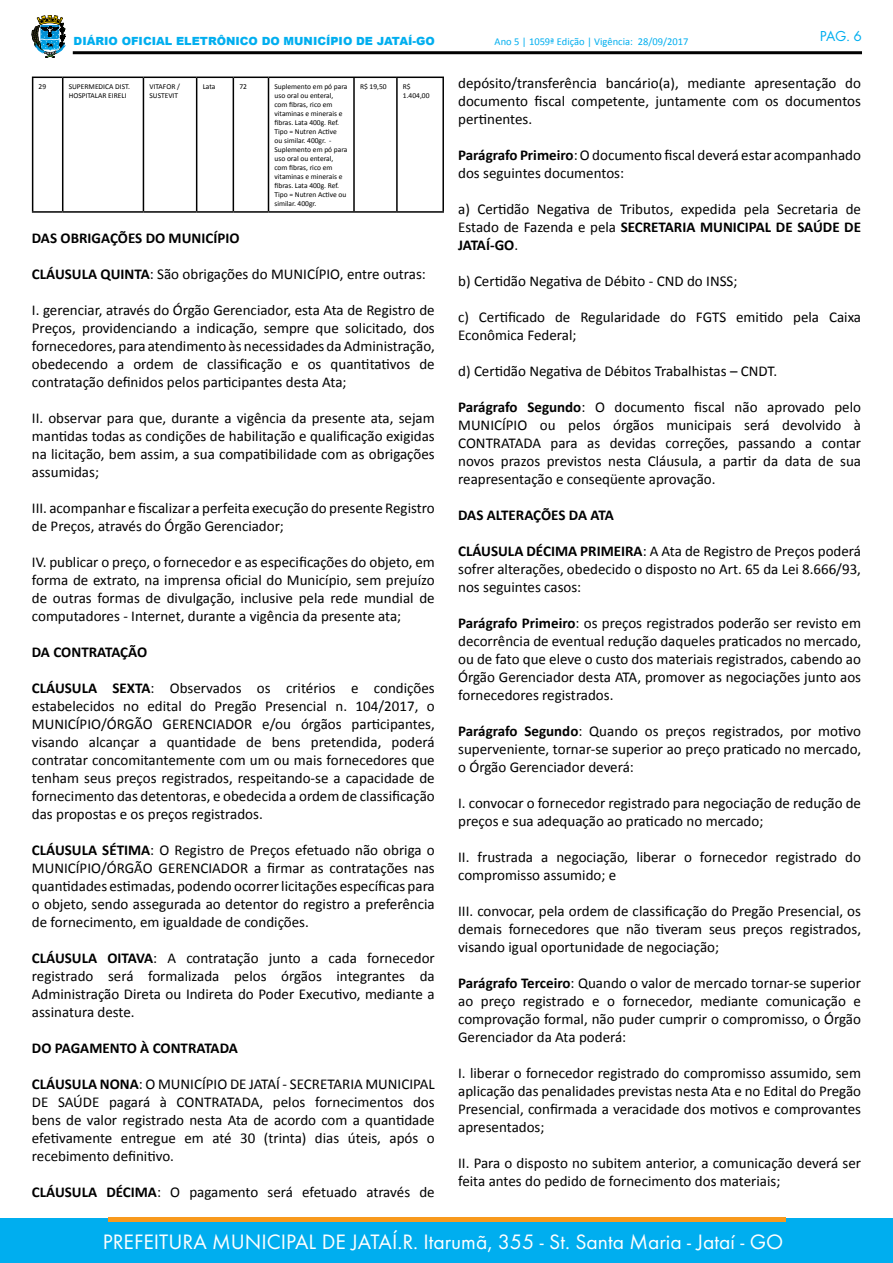
<style>
.page{position:relative;width:893px;height:1263px;background:#fff}
.page>*{position:absolute;margin:0;border:0;box-sizing:border-box;transform-origin:0 0}
.t1{font:21.6px "Futura TOT";color:#fff}
.t2{font:15px/18px "Calibri";color:#000;text-align:justify}
.t3{font:700 15px "Calibri";color:#000}
.t4{font:15px "Futura TOT";color:#00aeef}
.t5{font:900 11.25px "Arial";color:#00aeef}
.t6{font:10.5px "Calibri";color:#00aeef}
.t7{font:7.5px/9px "Calibri";color:#000}
.s1{font-weight:700}
.s2{font-family:"Futura SCTOT"}
</style>
<div class="page">
<div style="left:0;top:1218px;width:893px;height:45px;background:#00aeef"></div>
<div style="left:108px;top:1217px;width:678px;height:5px;background:#f8991d"></div>
<hr style="left:73px;top:51px;width:789px;height:3px;background:#000101">
<svg style="left:32px;top:15px;width:34px;height:43px"></svg>
<hr style="left:32px;top:77px;width:31px;height:1px;background:#000">
<hr style="left:32px;top:78px;width:1px;height:133px;background:#000">
<hr style="left:63px;top:77px;width:80px;height:1px;background:#000">
<hr style="left:62px;top:78px;width:1px;height:133px;background:#000">
<hr style="left:143px;top:77px;width:54px;height:1px;background:#000">
<hr style="left:143px;top:78px;width:1px;height:133px;background:#000">
<hr style="left:197px;top:77px;width:36px;height:1px;background:#000">
<hr style="left:196px;top:78px;width:1px;height:133px;background:#000">
<hr style="left:233px;top:77px;width:35px;height:1px;background:#000">
<hr style="left:233px;top:78px;width:1px;height:133px;background:#000">
<hr style="left:268px;top:77px;width:86px;height:1px;background:#000">
<hr style="left:268px;top:78px;width:1px;height:133px;background:#000">
<hr style="left:354px;top:77px;width:43px;height:1px;background:#000">
<hr style="left:353px;top:78px;width:2px;height:133px;background:#000">
<hr style="left:397px;top:77px;width:47px;height:1px;background:#000">
<hr style="left:396px;top:78px;width:2px;height:133px;background:#000">
<hr style="left:442px;top:78px;width:2px;height:133px;background:#000">
<hr style="left:32px;top:211px;width:31px;height:2px;background:#000">
<hr style="left:63px;top:211px;width:80px;height:2px;background:#000">
<hr style="left:143px;top:211px;width:54px;height:2px;background:#000">
<hr style="left:197px;top:211px;width:36px;height:2px;background:#000">
<hr style="left:233px;top:211px;width:35px;height:2px;background:#000">
<hr style="left:268px;top:211px;width:86px;height:2px;background:#000">
<hr style="left:354px;top:211px;width:43px;height:2px;background:#000">
<hr style="left:397px;top:211px;width:47px;height:2px;background:#000">
<p class="t5" style="left:74px;top:33px;width:363px">DIÁRIO OFICIAL ELETRÔNICO DO MUNICÍPIO DE JATAÍ-GO</p>
<p class="t4" style="left:820px;top:27px;width:44px">PAG. 6</p>
<p class="t6" style="left:495px;top:35px;width:195px">Ano 5 | 1059ª Edição | Vigência: 28/09/2017</p>
<p class="t7" style="left:39px;top:82px;width:9px">29</p>
<p class="t7" style="left:69px;top:82px;width:63px">SUPERMEDICA DIST.<br>HOSPITALAR EIRELI</p>
<p class="t7" style="left:149px;top:82px;width:32px">VITAFOR /<br>SUSTEVIT</p>
<p class="t7" style="left:203px;top:82px;width:14px">Lata</p>
<p class="t7" style="left:239px;top:82px;width:9px">72</p>
<p class="t7" style="left:274px;top:82px;width:75px">Suplemento em pó para uso oral ou enteral, com fibras, rico em vitaminas e minerais e fibras. Lata 400g. Ref.<br>Tipo = Nutren Active<br>ou similar. 400gr. -<br>Suplemento em pó para uso oral ou enteral, com fibras, rico em vitaminas e minerais e fibras. Lata 400g. Ref.<br>Tipo = Nutren Active ou similar. 400gr.</p>
<p class="t7" style="left:360px;top:82px;width:28px">R$ 19,50</p>
<p class="t7" style="left:403px;top:82px;width:28px">R$<br>1.404,00</p>
<p class="t3" style="left:32px;top:228px;width:209px">DAS OBRIGAÇÕES DO MUNICÍPIO</p>
<p class="t2" style="left:32px;top:265px;width:396px"><span class="s1">CLÁUSULA QUINTA</span>: São obrigações do MUNICÍPIO, entre outras:</p>
<p class="t2" style="left:32px;top:301px;width:404px">I. gerenciar, através do Órgão Gerenciador, esta Ata de Registro de Preços, providenciando a indicação, sempre que solicitado, dos fornecedores, para atendimento às necessidades da Administração, obedecendo a ordem de classificação e os quantitativos de contratação definidos pelos participantes desta Ata;</p>
<p class="t2" style="left:32px;top:409px;width:404px">II. observar para que, durante a vigência da presente ata, sejam mantidas todas as condições de habilitação e qualificação exigidas na licitação, bem assim, a sua compatibilidade com as obrigações assumidas;</p>
<p class="t2" style="left:32px;top:499px;width:404px">III. acompanhar e fiscalizar a perfeita execução do presente Registro de Preços, através do Órgão Gerenciador;</p>
<p class="t2" style="left:32px;top:553px;width:404px">IV. publicar o preço, o fornecedor e as especificações do objeto, em forma de extrato, na imprensa oficial do Município, sem prejuízo de outras formas de divulgação, inclusive pela rede mundial de computadores - Internet, durante a vigência da presente ata;</p>
<p class="t3" style="left:32px;top:642px;width:117px">DA CONTRATAÇÃO</p>
<p class="t2" style="left:32px;top:679px;width:404px"><span class="s1">CLÁUSULA SEXTA</span>: Observados os critérios e condições estabelecidos no edital do Pregão Presencial n. 104/2017, o MUNICÍPIO/ÓRGÃO GERENCIADOR e/ou órgãos participantes, visando alcançar a quantidade de bens pretendida, poderá contratar concomitantemente com um ou mais fornecedores que tenham seus preços registrados, respeitando-se a capacidade de fornecimento das detentoras, e obedecida a ordem de classificação das propostas e os preços registrados.</p>
<p class="t2" style="left:32px;top:841px;width:404px"><span class="s1">CLÁUSULA SÉTIMA</span>: O Registro de Preços efetuado não obriga o MUNICÍPIO/ÓRGÃO GERENCIADOR a firmar as contratações nas quantidades estimadas, podendo ocorrer licitações específicas para o objeto, sendo assegurada ao detentor do registro a preferência de fornecimento, em igualdade de condições.</p>
<p class="t2" style="left:32px;top:949px;width:404px"><span class="s1">CLÁUSULA OITAVA</span>: A contratação junto a cada fornecedor registrado será formalizada pelos órgãos integrantes da Administração Direta ou Indireta do Poder Executivo, mediante a assinatura deste.</p>
<p class="t3" style="left:32px;top:1038px;width:208px">DO PAGAMENTO À CONTRATADA</p>
<p class="t2" style="left:32px;top:1075px;width:404px"><span class="s1">CLÁUSULA NONA</span>: O MUNICÍPIO DE JATAÍ - SECRETARIA MUNICIPAL DE SAÚDE pagará à CONTRATADA, pelos fornecimentos dos bens de valor registrado nesta Ata de acordo com a quantidade efetivamente entregue em até 30 (trinta) dias úteis, após o recebimento definitivo.</p>
<p class="t2" style="left:32px;top:1183px;width:404px"><span class="s1">CLÁUSULA DÉCIMA</span>: O pagamento será efetuado através de</p>
<p class="t2" style="left:458px;top:74px;width:404px">depósito/transferência bancário(a), mediante apresentação do documento fiscal competente, juntamente com os documentos pertinentes.</p>
<p class="t2" style="left:458px;top:146px;width:404px"><span class="s1">Parágrafo Primeiro</span>: O documento fiscal deverá estar acompanhado dos seguintes documentos:</p>
<p class="t2" style="left:458px;top:200px;width:404px">a) Certidão Negativa de Tributos, expedida pela Secretaria de Estado de Fazenda e pela <span class="s1">SECRETARIA MUNICIPAL DE SAÚDE DE JATAÍ-GO</span>.</p>
<p class="t2" style="left:458px;top:272px;width:281px">b) Certidão Negativa de Débito - CND do INSS;</p>
<p class="t2" style="left:458px;top:308px;width:404px">c) Certificado de Regularidade do FGTS emitido pela Caixa<br>Econômica Federal;</p>
<p class="t2" style="left:458px;top:362px;width:321px">d) Certidão Negativa de Débitos Trabalhistas – CNDT.</p>
<p class="t2" style="left:458px;top:398px;width:404px"><span class="s1">Parágrafo Segundo</span>: O documento fiscal não aprovado pelo MUNICÍPIO ou pelos órgãos municipais será devolvido à CONTRATADA para as devidas correções, passando a contar novos prazos previstos nesta Cláusula, a partir da data de sua reapresentação e conseqüente aprovação.</p>
<p class="t3" style="left:458px;top:505px;width:157px">DAS ALTERAÇÕES DA ATA</p>
<p class="t2" style="left:458px;top:542px;width:404px"><span class="s1">CLÁUSULA DÉCIMA PRIMEIRA</span>: A Ata de Registro de Preços poderá sofrer alterações, obedecido o disposto no Art. 65 da Lei 8.666/93, nos seguintes casos:</p>
<p class="t2" style="left:458px;top:614px;width:404px"><span class="s1">Parágrafo Primeiro</span>: os preços registrados poderão ser revisto em decorrência de eventual redução daqueles praticados no mercado, ou de fato que eleve o custo dos materiais registrados, cabendo ao Órgão Gerenciador desta ATA, promover as negociações junto aos fornecedores registrados.</p>
<p class="t2" style="left:458px;top:722px;width:404px"><span class="s1">Parágrafo Segundo</span>: Quando os preços registrados, por motivo superveniente, tornar-se superior ao preço praticado no mercado, o Órgão Gerenciador deverá:</p>
<p class="t2" style="left:458px;top:794px;width:404px">I. convocar o fornecedor registrado para negociação de redução de preços e sua adequação ao praticado no mercado;</p>
<p class="t2" style="left:458px;top:848px;width:404px">II. frustrada a negociação, liberar o fornecedor registrado do compromisso assumido; e</p>
<p class="t2" style="left:458px;top:902px;width:404px">III. convocar, pela ordem de classificação do Pregão Presencial, os demais fornecedores que não tiveram seus preços registrados, visando igual oportunidade de negociação;</p>
<p class="t2" style="left:458px;top:974px;width:404px"><span class="s1">Parágrafo Terceiro</span>: Quando o valor de mercado tornar-se superior ao preço registrado e o fornecedor, mediante comunicação e comprovação formal, não puder cumprir o compromisso, o Órgão Gerenciador da Ata poderá:</p>
<p class="t2" style="left:458px;top:1064px;width:404px">I. liberar o fornecedor registrado do compromisso assumido, sem aplicação das penalidades previstas nesta Ata e no Edital do Pregão Presencial, confirmada a veracidade dos motivos e comprovantes apresentados;</p>
<p class="t2" style="left:458px;top:1154px;width:404px">II. Para o disposto no subitem anterior, a comunicação deverá ser feita antes do pedido de fornecimento dos materiais;</p>
<h1 class="t1" style="left:103px;top:1233px;width:682px"><span class="s2">PREFEITURA MUNICIPAL DE JATAÍ.</span>R. Itarumã, 355 - St. Santa Maria - Jataí - GO</h1>
</div>
